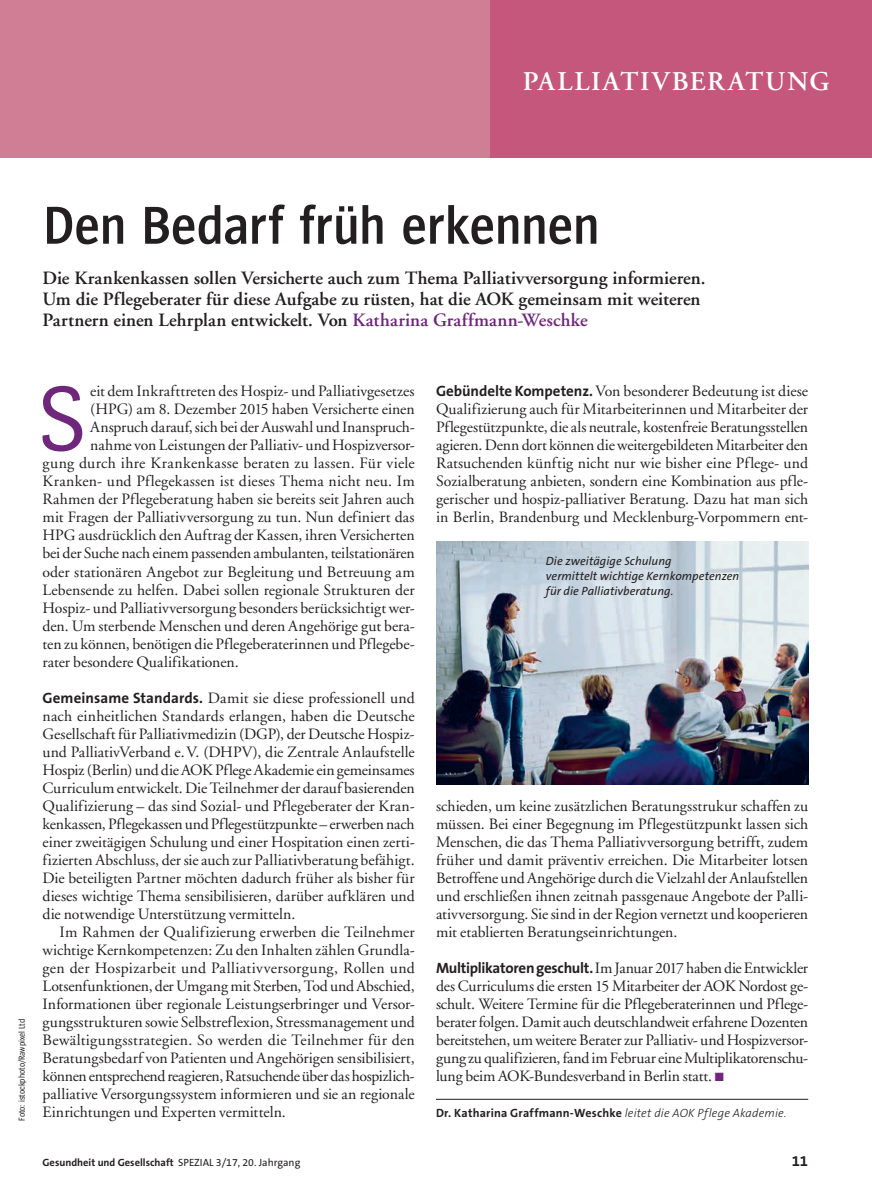
<style>
.page{position:relative;width:872px;height:1191px;background:#fff}
.page>*{position:absolute;margin:0;border:0;box-sizing:border-box;transform-origin:0 0}
.Fließ_Initial{font:96px "Spiegel Cd";color:#6f277b}
.Head_black_37{font:600 55.5px "Spiegel Cd";letter-spacing:.01em;color:#231f20}
.Rubrik_links{font:600 27px "GG Garamond";letter-spacing:.065em;color:#fff}
.Vorspann{font:600 18.75px/21px "GG Garamond";letter-spacing:.005em;color:#231f20}
.Fließ_oE{font:15.75px/18px "GG Garamond";letter-spacing:-.005em;color:#231f20;text-align:justify}
.Fließ_Initial-2{font:15.75px "GG Garamond";color:#231f20}
.Fließ_mE{font:15.75px/18px "GG Garamond";color:#231f20;text-align:justify}
.Fließ_Initial-3{font:15.75px "GG Garamond";letter-spacing:.02em;color:#231f20}
.t1{font:700 15px "The Sans B7";color:#231f20}
.BU_black_links{font:italic 12px/15px "The Sans B5 Plain";letter-spacing:.005em;color:#231f20}
.Autorenlegende{font:700 12px "The Sans B7";letter-spacing:.015em;color:#231f20}
.t2{font:700 10.5px "The Sans B7";color:#231f20}
.t3{font:9px "Spiegel Cd";color:#231f20}
.s1{color:#6f277b}
.s2{font-family:"The Sans B7";font-weight:700;font-size:15px}
.s3{font-family:"The Sans B3";font-weight:300;font-style:italic}
.s4{font-family:"The Sans B5 Plain";font-weight:400}
</style>
<div class="page">
<div style="left:0;top:0;width:872px;height:157px;background:#d07e95"></div>
<div style="left:490px;top:0;width:382px;height:157px;background:#c5567c"></div>
<hr style="left:436px;top:1099px;width:372px;height:1px;background:#231f20">
<img style="left:436px;top:541px;width:372px;height:243px">
<p class="Rubrik_links" style="left:523px;top:66px;width:308px">PALLIATIVBERATUNG</p>
<p class="Head_black_37" style="left:44px;top:197px;width:556px">Den Bedarf früh erkennen</p>
<p class="Vorspann" style="left:43px;top:267px;width:664px">Die Krankenkassen sollen Versicherte auch zum Thema Palliativversorgung informieren.<br>Um die Pflegeberater für diese Aufgabe zu rüsten, hat die AOK gemeinsam mit weiteren<br>Partnern einen Lehrplan entwickelt. Von <span class="s1">Katharina Graffmann-Weschke</span></p>
<p class="t3" style="left:17px;top:1120px;width:103px;rotate:-90deg">Foto: istockphoto/Rawpixel Ltd</p>
<p class="Fließ_Initial" style="left:37px;top:370px;width:50px">S</p>
<p class="Fließ_Initial-2" style="left:90px;top:382px;width:326px">eit dem Inkrafttreten des Hospiz- und Palliativgesetzes</p>
<p class="Fließ_Initial-2" style="left:90px;top:400px;width:326px">(HPG) am 8. Dezember 2015 haben Versicherte einen</p>
<p class="Fließ_Initial-2" style="left:90px;top:418px;width:326px">Anspruch darauf, sich bei der Auswahl und Inanspruch-</p>
<p class="Fließ_Initial-2" style="left:90px;top:436px;width:326px">nahme von Leistungen der Palliativ- und Hospizversor-</p>
<p class="Fließ_Initial-3" style="left:43px;top:454px;width:374px">gung durch ihre Krankenkasse beraten zu lassen. Für viele</p>
<p class="Fließ_Initial-2" style="left:43px;top:472px;width:374px">Kranken- und Pflegekassen ist dieses Thema nicht neu. Im</p>
<p class="Fließ_Initial-2" style="left:43px;top:490px;width:374px">Rahmen der Pflegeberatung haben sie bereits seit Jahren auch</p>
<p class="Fließ_Initial-2" style="left:43px;top:508px;width:374px">mit Fragen der Palliativversorgung zu tun. Nun definiert das</p>
<p class="Fließ_Initial-2" style="left:43px;top:526px;width:374px">HPG ausdrücklich den Auftrag der Kassen, ihren Versicherten</p>
<p class="Fließ_Initial-2" style="left:43px;top:544px;width:374px">bei der Suche nach einem passenden ambulanten, teilstationären</p>
<p class="Fließ_Initial-2" style="left:43px;top:562px;width:374px">oder stationären Angebot zur Begleitung und Betreuung am</p>
<p class="Fließ_Initial-2" style="left:43px;top:580px;width:374px">Lebensende zu helfen. Dabei sollen regionale Strukturen der</p>
<p class="Fließ_Initial-2" style="left:43px;top:598px;width:374px">Hospiz- und Palliativversorgung besonders berücksichtigt wer-</p>
<p class="Fließ_Initial-2" style="left:43px;top:616px;width:374px">den. Um sterbende Menschen und deren Angehörige gut bera-</p>
<p class="Fließ_Initial-2" style="left:43px;top:634px;width:374px">ten zu können, benötigen die Pflegeberaterinnen und Pflegebe-</p>
<p class="Fließ_Initial-2" style="left:43px;top:652px;width:198px">rater besondere Qualifikationen.</p>
<p class="Fließ_oE" style="left:43px;top:688px;width:374px"><span class="s2">Gemeinsame Standards.</span> Damit sie diese professionell und nach einheitlichen Standards erlangen, haben die Deutsche Gesellschaft für Palliativmedizin (DGP), der Deutsche Hospiz&shy;und PalliativVerband e.V. (DHPV), die Zentrale Anlaufstelle Hospiz (Berlin) und die AOK Pflege Akademie ein gemeinsames Curriculum entwickelt. Die Teilnehmer der darauf basierenden Qualifizierung – das sind Sozial- und Pflegeberater der Kran&shy;kenkassen, Pflegekassen und Pflegestützpunkte – erwerben nach einer zweitägigen Schulung und einer Hospitation einen zerti&shy;fizierten Abschluss, der sie auch zur Palliativberatung befähigt.<br>Die beteiligten Partner möchten dadurch früher als bisher für dieses wichtige Thema sensibilisieren, darüber aufklären und die notwendige Unterstützung vermitteln.</p>
<p class="Fließ_mE" style="left:43px;top:922px;width:374px;text-indent:17px">Im Rahmen der Qualifizierung erwerben die Teilnehmer wichtige Kernkompetenzen: Zu den Inhalten zählen Grundla&shy;gen der Hospizarbeit und Palliativversorgung, Rollen und Lotsenfunktionen, der Umgang mit Sterben, Tod und Abschied, Informationen über regionale Leistungserbringer und Versor&shy;gungsstrukturen sowie Selbstreflexion, Stressmanagement und Bewältigungsstrategien. So werden die Teilnehmer für den Beratungsbedarf von Patienten und Angehörigen sensibilisiert, können entsprechend reagieren, Ratsuchende über das hospizlich&shy;palliative Versorgungssystem informieren und sie an regionale Einrichtungen und Experten vermitteln.</p>
<p class="Fließ_oE" style="left:436px;top:382px;width:374px"><span class="s2">Gebündelte Kompetenz.</span> Von besonderer Bedeutung ist diese Qualifizierung auch für Mitarbeiterinnen und Mitarbeiter der Pflegestützpunkte, die als neutrale, kostenfreie Beratungsstellen agieren. Denn dort können die weitergebildeten Mitarbeiter den Ratsuchenden künftig nicht nur wie bisher eine Pflege- und Sozialberatung anbieten, sondern eine Kombination aus pfle&shy;gerischer und hospiz-palliativer Beratung. Dazu hat man sich in Berlin, Brandenburg und Mecklenburg-Vorpommern ent-</p>
<p class="BU_black_links" style="left:546px;top:554px;width:195px">Die zweitägige Schulung<br>vermittelt wichtige Kernkompetenzen für die Palliativberatung.</p>
<p class="Fließ_oE" style="left:436px;top:796px;width:374px">schieden, um keine zusätzlichen Beratungsstrukur schaffen zu müssen. Bei einer Begegnung im Pflegestützpunkt lassen sich Menschen, die das Thema Palliativversorgung betrifft, zudem früher und damit präventiv erreichen. Die Mitarbeiter lotsen Betroffene und Angehörige durch die Vielzahl der Anlaufstellen und erschließen ihnen zeitnah passgenaue Angebote der Palli&shy;ativversorgung. Sie sind in der Region vernetzt und kooperieren mit etablierten Beratungseinrichtungen.</p>
<p class="Fließ_oE" style="left:436px;top:958px;width:374px"><span class="s2">Multiplikatoren geschult.</span> Im Januar 2017 haben die Entwickler des Curriculums die ersten 15 Mitarbeiter der AOK Nordost ge&shy;schult. Weitere Termine für die Pflegeberaterinnen und Pflege&shy;berater folgen. Damit auch deutschlandweit erfahrene Dozenten bereitstehen, um weitere Berater zur Palliativ- und Hospizversor&shy;gung zu qualifizieren, fand im Februar eine Multiplikatorenschu&shy;lung beim AOK-Bundesverband in Berlin statt. <span class="s1">√</span></p>
<p class="Autorenlegende" style="left:436px;top:1106px;width:352px">Dr. Katharina Graffmann-Weschke <span class="s3">leitet die AOK Pflege Akademie.</span></p>
<p class="t2" style="left:43px;top:1156px;width:259px">Gesundheit und Gesellschaft <span class="s4">SPEZIAL 3/17, 20. Jahrgang</span></p>
<p class="t1" style="left:791px;top:1152px;width:18px">11</p>
</div>
